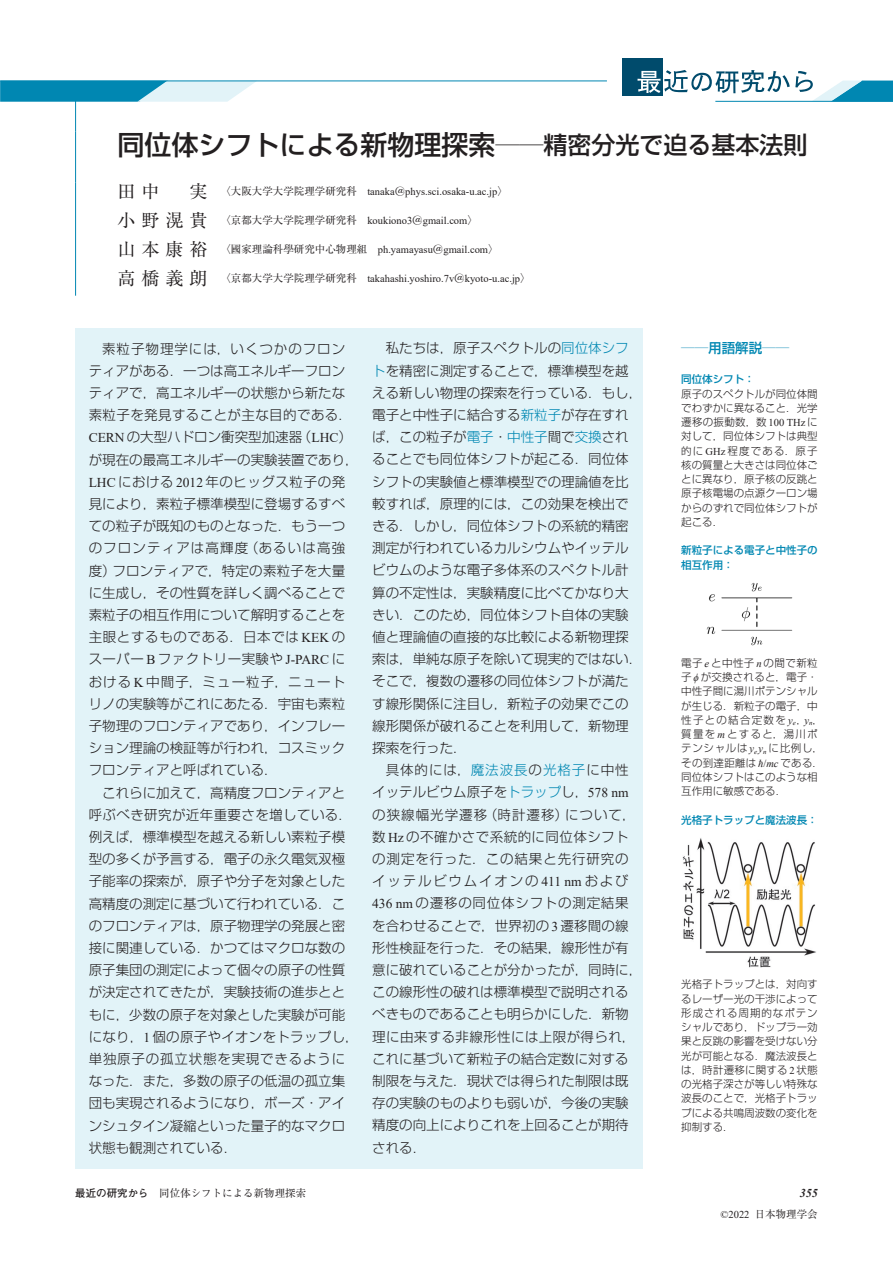
<style>
.page{position:relative;width:893px;height:1263px;background:#fff}
.page>*{position:absolute;margin:0;border:0;box-sizing:border-box;transform-origin:0 0}
.t1{font:500 27px "Shin Go Pr 6";color:#231f20}
.t2{font:18px "Ryumin Pr 6";color:#231f20}
.t3{font:300 13.5px/22.2px "Shin Go Pr 6";color:#231f20}
.t4{font:300 13.5px "Koz Min Pro";color:#0087b2}
.t5{font:italic 700 12px "Times New Roman";color:#231f20}
.t6{font:300 10.5px/14.2px "Shin Go Pr 6";color:#231f20;text-align:justify}
.t7{font:10.5px "Times New Roman";color:#231f20}
.t8{font:300 10.5px/14.2px "Shin Go Pr 6";letter-spacing:.02em;color:#231f20}
.t9{font:500 10.5px/14.2px "Shin Go Pr 6";color:#0087b2}
.t10{font:10.5px "Ryumin Pr 6";color:#231f20}
.s1{font-family:"Koz Min Pro";font-weight:300;font-size:24px}
.s2{font-size:24px}
.s3{font-family:"Ryumin Pr 6";font-size:18px}
.s4{font-family:"Ryumin Pr 6"}
.s5{font-family:"Times New Roman";font-weight:400}
.s6{color:#0087b2}
.s7{font-family:"Shin Go Pr 6";font-weight:500}
.s8{font-family:"Times New Roman";font-weight:400;font-style:italic}
.s9{font-family:"Futo Go B101 Pr 6";font-weight:700}
.s10{font-family:"Times New Roman"}
</style>
<div class="page">
<div style="left:75px;top:328px;width:567px;height:841px;background:#e2f3f8"></div>
<img style="left:707px;top:582px;width:85px;height:64px">
<img style="left:682px;top:838px;width:134px;height:129px">
<hr style="left:75px;top:97px;width:1px;height:34px;background:#0087b2">
<hr style="left:75px;top:131px;width:1px;height:51px;background:#0087b2">
<hr style="left:75px;top:182px;width:1px;height:114px;background:#0087b2">
<svg style="left:0;top:82px;width:255px;height:20px;background:#5fb4cf"></svg>
<hr style="left:0;top:81px;width:607px;height:1px;background:#0087b2">
<div style="left:623px;top:58px;width:40px;height:38px;background:#004b6c"></div>
<svg style="left:637px;top:70px;width:256px;height:32px"></svg>
<h1 class="t1" style="left:118px;top:123px;width:692px">同位体シフトによる新物理探索<span class="s1">――</span><span class="s2">精密分光で迫る基本法則</span></h1>
<h2 class="t2" style="left:118px;top:177px;width:43px">田中</h2>
<p class="t7" style="left:190px;top:184px;width:320px"><span class="s3">実　</span><span class="s4">〈大阪大学大学院理学研究科　</span>tanaka<span class="s4">＠</span>phys.sci.osaka-u.ac.jp<span class="s4">〉</span></p>
<p class="t7" style="left:118px;top:213px;width:362px"><span class="s3">小野滉貴　</span><span class="s4">〈京都大学大学院理学研究科　</span>koukiono3<span class="s4">＠</span>gmail.com<span class="s4">〉</span></p>
<p class="t7" style="left:118px;top:242px;width:382px"><span class="s3">山本康裕　</span><span class="s4">〈國家理論科學研究中心物理組　</span>ph.yamayasu<span class="s4">＠</span>gmail.com<span class="s4">〉</span></p>
<p class="t7" style="left:118px;top:271px;width:415px"><span class="s3">高橋義朗　</span><span class="s4">〈京都大学大学院理学研究科　</span>takahashi.yoshiro.7v<span class="s4">＠</span>kyoto-u.ac.jp<span class="s4">〉</span></p>
<p class="t3" style="left:89px;top:336px;width:272px;text-indent:14px">素粒子物理学には，いくつかのフロンティアがある．一つは高エネルギーフロンティアで，高エネルギーの状態から新たな素粒子を発見することが主な目的である．<br><span class="s5">CERN</span>の大型ハドロン衝突型加速器（<span class="s5">LHC</span>）が現在の最高エネルギーの実験装置であり，<br><span class="s5">LHC</span> における <span class="s5">2012</span> 年のヒッグス粒子の発見により，素粒子標準模型に登場するすべての粒子が既知のものとなった．もう一つのフロンティアは高輝度（あるいは高強度）フロンティアで，特定の素粒子を大量に生成し，その性質を詳しく調べることで素粒子の相互作用について解明することを主眼とするものである．日本では <span class="s5">KEK</span> のスーパー <span class="s5">B</span> ファクトリー実験や <span class="s5">J-PARC</span> における <span class="s5">K</span> 中間子，ミュー粒子，ニュートリノの実験等がこれにあたる．宇宙も素粒子物理のフロンティアであり，インフレーション理論の検証等が行われ，コスミックフロンティアと呼ばれている．</p>
<p class="t3" style="left:89px;top:780px;width:271px;text-indent:14px">これらに加えて，高精度フロンティアと呼ぶべき研究が近年重要さを増している．例えば，標準模型を越える新しい素粒子模型の多くが予言する，電子の永久電気双極子能率の探索が，原子や分子を対象とした高精度の測定に基づいて行われている．このフロンティアは，原子物理学の発展と密接に関連している．かつてはマクロな数の原子集団の測定によって個々の原子の性質が決定されてきたが，実験技術の進歩とともに，少数の原子を対象とした実験が可能になり，<span class="s5">1</span> 個の原子やイオンをトラップし，単独原子の孤立状態を実現できるようになった．また，多数の原子の低温の孤立集団も実現されるようになり，ボーズ・アインシュタイン凝縮といった量子的なマクロ状態も観測されている．</p>
<p class="t3" style="left:372px;top:336px;width:272px;text-indent:14px">私たちは，原子スペクトルの<span class="s6">同位体シフト</span>を精密に測定することで，標準模型を越える新しい物理の探索を行っている．もし，電子と中性子に結合する<span class="s6">新粒子</span>が存在すれば，この粒子が<span class="s6">電子</span>・<span class="s6">中性子</span>間で<span class="s6">交換</span>されることでも同位体シフトが起こる．同位体シフトの実験値と標準模型での理論値を比較すれば，原理的には，この効果を検出できる．しかし，同位体シフトの系統的精密測定が行われているカルシウムやイッテルビウムのような電子多体系のスペクトル計算の不定性は，実験精度に比べてかなり大きい．このため，同位体シフト自体の実験値と理論値の直接的な比較による新物理探索は，単純な原子を除いて現実的ではない．そこで，複数の遷移の同位体シフトが満たす線形関係に注目し，新粒子の効果でこの線形関係が破れることを利用して，新物理探索を行った．</p>
<p class="t3" style="left:372px;top:758px;width:271px;text-indent:14px">具体的には，<span class="s6">魔法波長</span>の<span class="s6">光格子</span>に中性イッテルビウム原子を<span class="s6">トラップ</span>し，<span class="s5">578 nm</span>の狭線幅光学遷移（時計遷移）について，数 <span class="s5">Hz</span> の不確かさで系統的に同位体シフトの測定を行った．この結果と先行研究のイッテルビウムイオンの<span class="s5">411 nm</span>および<br><span class="s5">436 nm</span> の遷移の同位体シフトの測定結果を合わせることで，世界初の <span class="s5">3</span> 遷移間の線形性検証を行った．その結果，線形性が有意に破れていることが分かったが，同時に，この線形性の破れは標準模型で説明されるべきものであることも明らかにした．新物理に由来する非線形性には上限が得られ，これに基づいて新粒子の結合定数に対する制限を与えた．現状では得られた制限は既存の実験のものよりも弱いが，今後の実験精度の向上によりこれを上回ることが期待される．</p>
<p class="t4" style="left:681px;top:339px;width:109px">――<span class="s7">用語解説</span>――</p>
<p class="t9" style="left:681px;top:372px;width:75px">同位体シフト：</p>
<p class="t6" style="left:681px;top:385px;width:138px">原子のスペクトルが同位体間でわずかに異なること．光学遷移の振動数，数 <span class="s5">100 THz</span> に対して，同位体シフトは典型的に<span class="s5">GHz</span>程度である．原子核の質量と大きさは同位体ごとに異なり，原子核の反跳と原子核電場の点源クーロン場からのずれで同位体シフトが起こる．</p>
<p class="t9" style="left:681px;top:542px;width:138px">新粒子による電子と中性子の相互作用：</p>
<p class="t8" style="left:681px;top:655px;width:143px">電子 <span class="s8">e</span> と中性子 <span class="s8">n</span> の間で新粒子 <span class="s8">ϕ</span> が交換されると，電子・中性子間に湯川ポテンシャルが生じる．新粒子の電子，中性子との結合定数を<span class="s8">y</span><sub>e</sub> ，<span class="s8">y</span><sub>n</sub>，質量を<span class="s8">m</span>とすると，湯川ポテンシャルは <span class="s8">y</span><sub>e</sub> <span class="s8">y</span><sub>n</sub> に比例し，その到達距離は <span class="s8">ħ</span><span class="s5">/</span><span class="s8">mc</span> である．同位体シフトはこのような相互作用に敏感である．</p>
<p class="t9" style="left:681px;top:812px;width:138px">光格子トラップと魔法波長：</p>
<p class="t6" style="left:681px;top:976px;width:138px">光格子トラップとは，対向するレーザー光の干渉によって形成される周期的なポテンシャルであり，ドップラー効果と反跳の影響を受けない分光が可能となる．魔法波長とは，時計遷移に関する <span class="s5">2</span> 状態の光格子深さが等しい特殊な波長のことで，光格子トラップによる共鳴周波数の変化を抑制する．</p>
<p class="t10" style="left:75px;top:1184px;width:233px"><span class="s9">最近の研究から</span>　同位体シフトによる新物理探索</p>
<p class="t5" style="left:800px;top:1185px;width:19px">355</p>
<p class="t10" style="left:720px;top:1206px;width:99px"><span class="s10">©2022</span> 日本物理学会</p>
</div>
